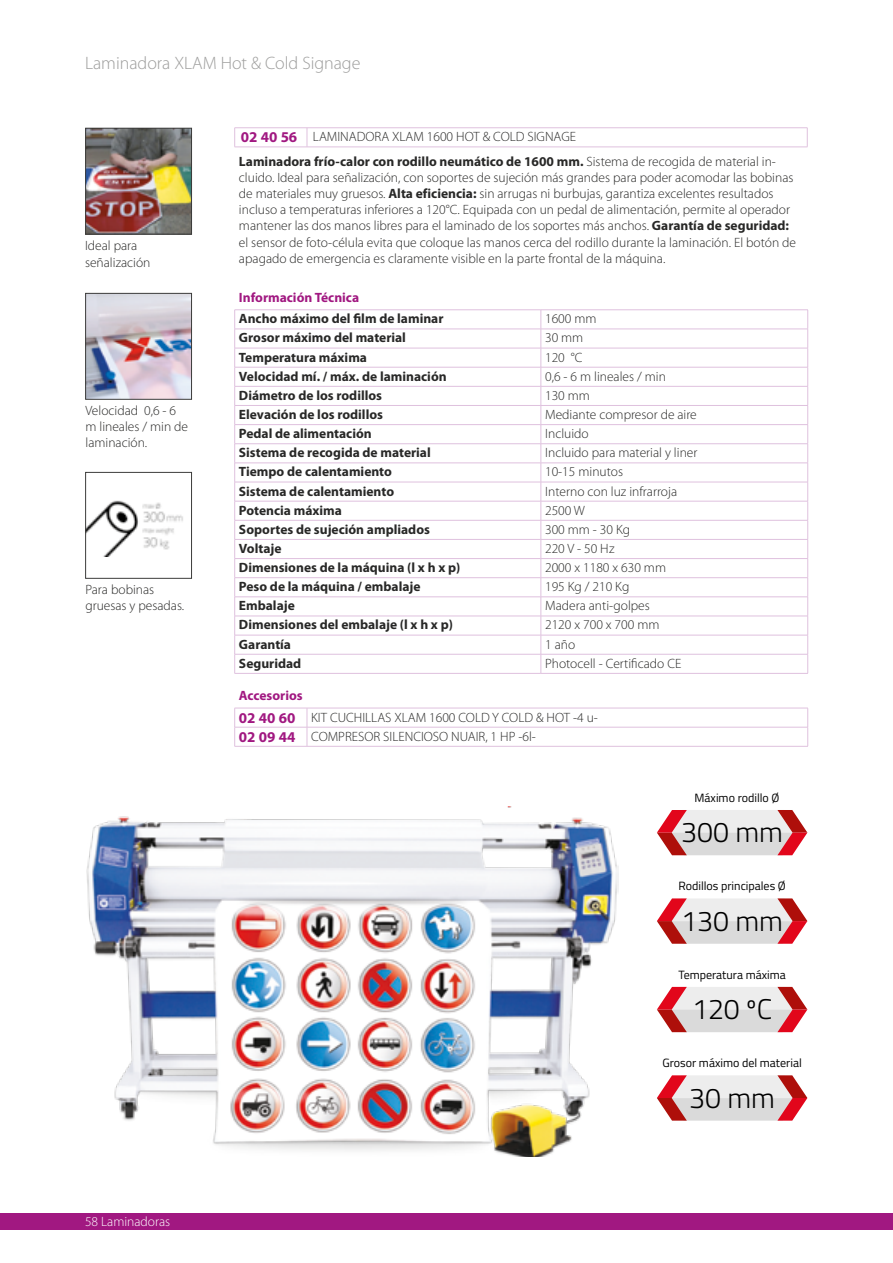
<style>
.page{position:relative;width:893px;height:1263px;background:#fff}
.page>*{position:absolute;margin:0;border:0;box-sizing:border-box;transform-origin:0 0}
.t1{font:300 28.5px "Titillium Web";color:#000}
.t2{font:300 18px "Myriad Pro";color:#9d9d9c}
.t3{font:300 13.5px/16.2px "Myriad Pro";color:#282827}
.t4{font:700 13.5px "Myriad Pro";color:#282827}
.t5{font:700 13.5px "Myriad Pro";color:#a11881}
.t6{font:300 13.5px "Myriad Pro";color:#fff}
.t7{font:12px "Titillium Web";color:#000}
.s1{font-weight:700;font-size:15px;color:#a11881}
.s2{font-weight:700}
.s3{font-weight:700;color:#a11881}
</style>
<div class="page">
<div style="left:0;top:1213px;width:893px;height:16px;background:#a11881"></div>
<svg style="left:234px;top:128px;width:1px;height:19px"></svg>
<hr style="left:234px;top:127px;width:73px;height:1px;background:#dfc1de">
<svg style="left:307px;top:128px;width:1px;height:19px"></svg>
<hr style="left:307px;top:127px;width:500px;height:1px;background:#dfc1de">
<svg style="left:807px;top:128px;width:1px;height:19px"></svg>
<hr style="left:234px;top:147px;width:73px;height:1px;background:#dfc1de">
<hr style="left:307px;top:147px;width:500px;height:1px;background:#dfc1de">
<img style="left:87px;top:130px;width:103px;height:102px">
<div style="left:85px;top:128px;width:107px;height:106px;border:1px solid #3c3c3b"></div>
<img style="left:87px;top:295px;width:103px;height:102px">
<div style="left:85px;top:293px;width:107px;height:106px;border:1px solid #3c3c3b"></div>
<img style="left:87px;top:500px;width:96px;height:56px">
<div style="left:85px;top:472px;width:107px;height:106px;border:1px solid #3c3c3b"></div>
<img style="left:86px;top:807px;width:532px;height:349px">
<hr style="left:234px;top:597px;width:307px;height:1px;background:#dfc1de">
<hr style="left:541px;top:597px;width:267px;height:1px;background:#dfc1de">
<hr style="left:234px;top:616px;width:307px;height:1px;background:#dfc1de">
<hr style="left:541px;top:616px;width:267px;height:1px;background:#dfc1de">
<hr style="left:234px;top:635px;width:307px;height:1px;background:#dfc1de">
<hr style="left:541px;top:635px;width:267px;height:1px;background:#dfc1de">
<svg style="left:234px;top:311px;width:1px;height:362px"></svg>
<hr style="left:234px;top:310px;width:307px;height:1px;background:#dfc1de">
<hr style="left:541px;top:310px;width:267px;height:1px;background:#dfc1de">
<svg style="left:541px;top:310px;width:1px;height:363px"></svg>
<svg style="left:807px;top:310px;width:1px;height:363px"></svg>
<hr style="left:234px;top:329px;width:307px;height:1px;background:#dfc1de">
<hr style="left:541px;top:329px;width:267px;height:1px;background:#dfc1de">
<hr style="left:234px;top:348px;width:307px;height:1px;background:#dfc1de">
<hr style="left:541px;top:348px;width:267px;height:1px;background:#dfc1de">
<hr style="left:234px;top:367px;width:307px;height:1px;background:#dfc1de">
<hr style="left:541px;top:367px;width:267px;height:1px;background:#dfc1de">
<hr style="left:234px;top:386px;width:307px;height:1px;background:#dfc1de">
<hr style="left:541px;top:386px;width:267px;height:1px;background:#dfc1de">
<hr style="left:234px;top:405px;width:307px;height:1px;background:#dfc1de">
<hr style="left:541px;top:405px;width:267px;height:1px;background:#dfc1de">
<hr style="left:234px;top:424px;width:307px;height:1px;background:#dfc1de">
<hr style="left:541px;top:424px;width:267px;height:1px;background:#dfc1de">
<hr style="left:234px;top:443px;width:307px;height:1px;background:#dfc1de">
<hr style="left:541px;top:443px;width:267px;height:1px;background:#dfc1de">
<hr style="left:234px;top:463px;width:307px;height:1px;background:#dfc1de">
<hr style="left:541px;top:463px;width:267px;height:1px;background:#dfc1de">
<hr style="left:234px;top:482px;width:307px;height:1px;background:#dfc1de">
<hr style="left:541px;top:482px;width:267px;height:1px;background:#dfc1de">
<hr style="left:234px;top:501px;width:307px;height:1px;background:#dfc1de">
<hr style="left:541px;top:501px;width:267px;height:1px;background:#dfc1de">
<hr style="left:234px;top:520px;width:307px;height:1px;background:#dfc1de">
<hr style="left:541px;top:520px;width:267px;height:1px;background:#dfc1de">
<hr style="left:234px;top:539px;width:307px;height:1px;background:#dfc1de">
<hr style="left:541px;top:539px;width:267px;height:1px;background:#dfc1de">
<hr style="left:234px;top:558px;width:307px;height:1px;background:#dfc1de">
<hr style="left:541px;top:558px;width:267px;height:1px;background:#dfc1de">
<hr style="left:234px;top:577px;width:307px;height:1px;background:#dfc1de">
<hr style="left:541px;top:577px;width:267px;height:1px;background:#dfc1de">
<hr style="left:234px;top:654px;width:307px;height:1px;background:#dfc1de">
<hr style="left:541px;top:654px;width:267px;height:1px;background:#dfc1de">
<hr style="left:234px;top:673px;width:307px;height:1px;background:#dfc1de">
<hr style="left:541px;top:673px;width:267px;height:1px;background:#dfc1de">
<hr style="left:234px;top:708px;width:73px;height:1px;background:#dfc1de">
<hr style="left:307px;top:708px;width:501px;height:1px;background:#dfc1de">
<svg style="left:234px;top:708px;width:1px;height:38px"></svg>
<hr style="left:234px;top:727px;width:73px;height:1px;background:#dfc1de">
<svg style="left:307px;top:708px;width:1px;height:38px"></svg>
<hr style="left:307px;top:727px;width:501px;height:1px;background:#dfc1de">
<svg style="left:807px;top:708px;width:1px;height:38px"></svg>
<hr style="left:234px;top:746px;width:73px;height:1px;background:#dfc1de">
<hr style="left:307px;top:746px;width:501px;height:1px;background:#dfc1de">
<svg style="left:657px;top:898px;width:150px;height:46px;background:#e1bcbe"></svg>
<svg style="left:657px;top:810px;width:150px;height:45px;background:#e0bbbd"></svg>
<svg style="left:657px;top:987px;width:150px;height:45px;background:#e0bbbd"></svg>
<svg style="left:657px;top:1075px;width:150px;height:46px;background:#e1bcbd"></svg>
<h2 class="t2" style="left:85px;top:53px;width:277px">Laminadora XLAM Hot &amp; Cold Signage</h2>
<p class="t3" style="left:85px;top:238px;width:67px">Ideal para señalización</p>
<p class="t3" style="left:85px;top:402px;width:104px">Velocidad 0,6 - 6 m lineales / min de laminación.</p>
<p class="t3" style="left:85px;top:582px;width:100px">Para bobinas gruesas y pesadas.</p>
<p class="t6" style="left:85px;top:1214px;width:87px">58 Laminadoras</p>
<p class="t3" style="left:239px;top:125px;width:538px;line-height:24.3px"><span class="s1">02 40 56</span> LAMINADORA XLAM 1600 HOT &amp; COLD SIGNAGE<br><span class="s2">Laminadora frío-calor con rodillo neumático de 1600 mm.</span> Sistema de recogida de material in-</p>
<p class="t3" style="left:239px;top:169px;width:559px">cluido. Ideal para señalización, con soportes de sujeción más grandes para poder acomodar las bobinas de materiales muy gruesos. <span class="s2">Alta eficiencia:</span> sin arrugas ni burbujas, garantiza excelentes resultados incluso a temperaturas inferiores a 120°C. Equipada con un pedal de alimentación, permite al operador mantener las dos manos libres para el laminado de los soportes más anchos. <span class="s2">Garantía de seguridad: </span>el sensor de foto-célula evita que coloque las manos cerca del rodillo durante la laminación. El botón de apagado de emergencia es claramente visible en la parte frontal de la máquina.</p>
<p class="t5" style="left:239px;top:289px;width:122px">Información Técnica</p>
<p class="t4" style="left:239px;top:310px;width:206px">Ancho máximo del film de laminar</p>
<p class="t3" style="left:545px;top:311px;width:53px">1600 mm</p>
<p class="t4" style="left:239px;top:329px;width:169px">Grosor máximo del material</p>
<p class="t3" style="left:545px;top:330px;width:40px">30 mm</p>
<p class="t4" style="left:239px;top:348px;width:130px">Temperatura máxima</p>
<p class="t3" style="left:545px;top:349px;width:39px">120 °C</p>
<p class="t4" style="left:239px;top:367px;width:209px">Velocidad mí. / máx. de laminación</p>
<p class="t3" style="left:545px;top:368px;width:122px">0,6 - 6 m lineales / min</p>
<p class="t4" style="left:239px;top:386px;width:145px">Diámetro de los rodillos</p>
<p class="t3" style="left:545px;top:387px;width:46px">130 mm</p>
<p class="t4" style="left:239px;top:406px;width:146px">Elevación de los rodillos</p>
<p class="t3" style="left:545px;top:407px;width:153px">Mediante compresor de aire</p>
<p class="t4" style="left:239px;top:425px;width:134px">Pedal de alimentación</p>
<p class="t3" style="left:545px;top:426px;width:45px">Incluido</p>
<p class="t4" style="left:239px;top:444px;width:193px">Sistema de recogida de material</p>
<p class="t3" style="left:545px;top:445px;width:154px">Incluido para material y liner</p>
<p class="t4" style="left:239px;top:463px;width:155px">Tiempo de calentamiento</p>
<p class="t3" style="left:545px;top:464px;width:79px">10-15 minutos</p>
<p class="t4" style="left:239px;top:482px;width:157px">Sistema de calentamiento</p>
<p class="t3" style="left:545px;top:483px;width:134px">Interno con luz infrarroja</p>
<p class="t4" style="left:239px;top:501px;width:105px">Potencia máxima</p>
<p class="t3" style="left:545px;top:502px;width:41px">2500 W</p>
<p class="t4" style="left:239px;top:520px;width:193px">Soportes de sujeción ampliados</p>
<p class="t3" style="left:545px;top:521px;width:86px">300 mm - 30 Kg</p>
<p class="t4" style="left:239px;top:539px;width:44px">Voltaje</p>
<p class="t3" style="left:545px;top:540px;width:71px">220 V - 50 Hz</p>
<p class="t4" style="left:239px;top:559px;width:223px">Dimensiones de la máquina (l x h x p)</p>
<p class="t3" style="left:545px;top:560px;width:122px">2000 x 1180 x 630 mm</p>
<p class="t4" style="left:239px;top:578px;width:183px">Peso de la máquina / embalaje</p>
<p class="t3" style="left:545px;top:579px;width:86px">195 Kg / 210 Kg</p>
<p class="t4" style="left:239px;top:597px;width:57px">Embalaje</p>
<p class="t3" style="left:545px;top:598px;width:106px">Madera anti-golpes</p>
<p class="t4" style="left:239px;top:616px;width:215px">Dimensiones del embalaje (l x h x p)</p>
<p class="t3" style="left:545px;top:617px;width:116px">2120 x 700 x 700 mm</p>
<p class="t4" style="left:239px;top:635px;width:54px">Garantía</p>
<p class="t3" style="left:545px;top:636px;width:32px">1 año</p>
<p class="t4" style="left:239px;top:654px;width:64px">Seguridad</p>
<p class="t3" style="left:545px;top:655px;width:138px">Photocell - Certificado CE</p>
<p class="t3" style="left:239px;top:685px;width:360px;line-height:21.3px"><span class="s3">Accesorios<br></span><span class="s1">02 40 60</span> KIT CUCHILLAS XLAM 1600 COLD Y COLD &amp; HOT -4 u-</p>
<p class="t3" style="left:239px;top:728px;width:298px"><span class="s1">02 09 44</span> COMPRESOR SILENCIOSO NUAIR, 1 HP -6l-</p>
<p class="t7" style="left:694px;top:789px;width:86px">Máximo rodillo Ø</p>
<h1 class="t1" style="left:681px;top:812px;width:103px">300 mm</h1>
<p class="t7" style="left:678px;top:877px;width:109px">Rodillos principales Ø</p>
<h1 class="t1" style="left:681px;top:900px;width:103px">130 mm</h1>
<p class="t7" style="left:678px;top:965px;width:109px">Temperatura máxima</p>
<h1 class="t1" style="left:692px;top:988px;width:82px">120 ºC</h1>
<p class="t7" style="left:662px;top:1054px;width:141px">Grosor máximo del material</p>
<h1 class="t1" style="left:689px;top:1077px;width:87px">30 mm</h1>
</div>
